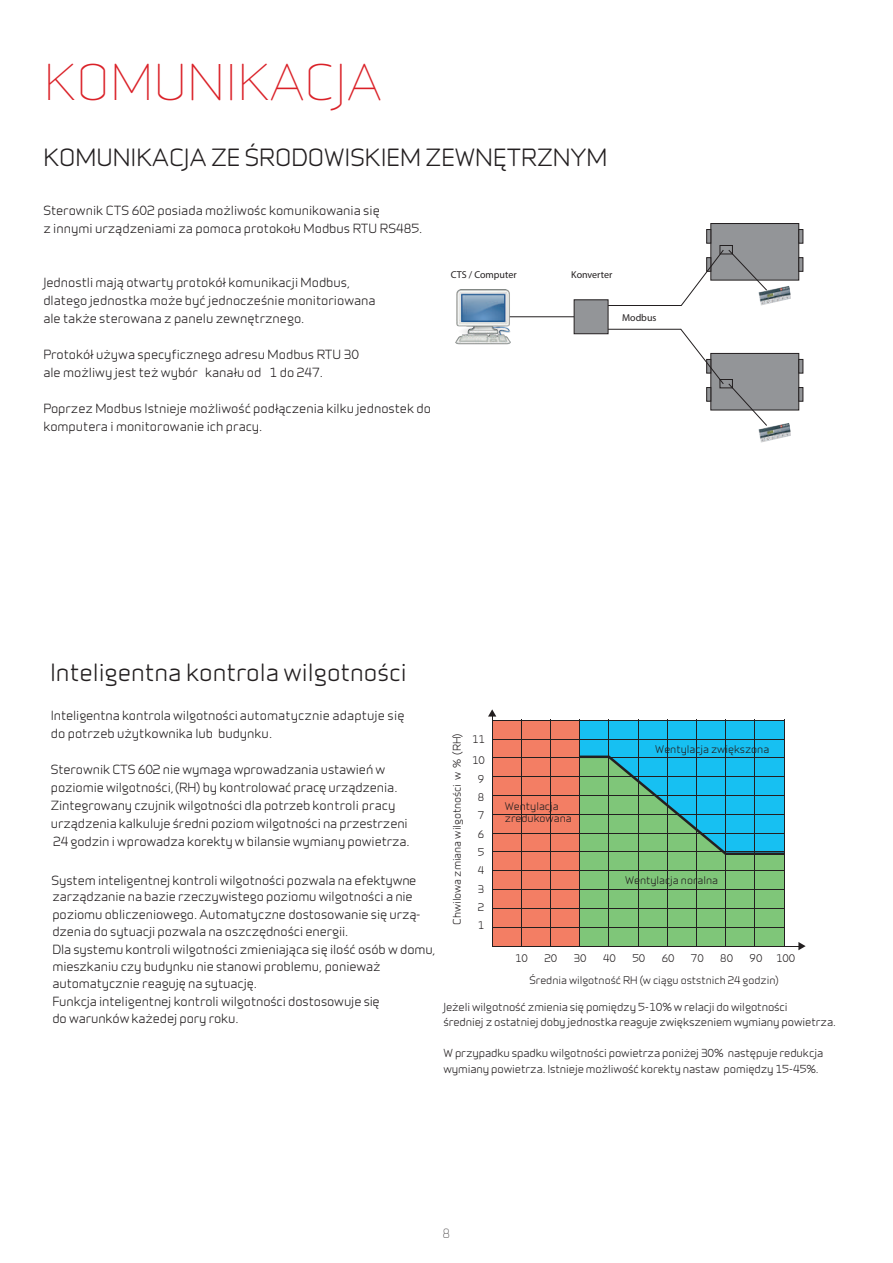
<style>
.page{position:relative;width:893px;height:1263px;background:#fff}
.page>*{position:absolute;margin:0;border:0;box-sizing:border-box;transform-origin:0 0}
.t1{font:300 46.5px "Infinity";color:#da2128}
.t2{font:500 22.5px "Infinity";color:#231f20}
.t3{font:500 12px/18px "Infinity";letter-spacing:-.005em;color:#231f20}
.t4{font:300 12px "Infinity";color:#231f20}
.t5{font:500 10.5px/15.6px "Infinity";letter-spacing:-.01em;color:#231f20}
.t6{font:500 10.05px/18.3px "Infinity";color:#231f20;text-align:justify}
.t7{font:10.05px "Myriad Pro";color:#231f20}
</style>
<div class="page">
<hr style="left:507px;top:316px;width:67px;height:1px;background:#231f20">
<img style="left:456px;top:289px;width:54px;height:55px">
<div style="left:574px;top:299px;width:34px;height:35px;background:#939598;border:1px solid #231f20"></div>
<div style="left:711px;top:223px;width:88px;height:57px;background:#939598"></div>
<div style="left:710px;top:223px;width:89px;height:58px;border:1px solid #231f20"></div>
<svg style="left:706px;top:229px;width:5px;height:15px"></svg>
<svg style="left:798px;top:229px;width:5px;height:15px"></svg>
<svg style="left:798px;top:257px;width:5px;height:15px"></svg>
<div style="left:710px;top:353px;width:89px;height:57px;background:#939598;border:1px solid #231f20"></div>
<svg style="left:798px;top:359px;width:5px;height:14px"></svg>
<svg style="left:798px;top:387px;width:5px;height:15px"></svg>
<img style="left:768px;top:286px;width:23px;height:18px">
<img style="left:758px;top:423px;width:33px;height:20px">
<svg style="left:607px;top:249px;width:161px;height:57px"></svg>
<svg style="left:607px;top:328px;width:161px;height:99px"></svg>
<div style="left:719px;top:245px;width:14px;height:9px;border:1px solid #231f20"></div>
<div style="left:719px;top:379px;width:14px;height:9px;border:1px solid #231f20"></div>
<div style="left:492px;top:720px;width:88px;height:226px;background:#f37e64"></div>
<hr style="left:492px;top:715px;width:1px;height:231px;background:#231f20">
<svg style="left:488px;top:709px;width:8px;height:7px"></svg>
<hr style="left:492px;top:946px;width:308px;height:1px;background:#231f20">
<svg style="left:798px;top:942px;width:8px;height:8px"></svg>
<hr style="left:492px;top:927px;width:293px;height:1px;background:#231f20">
<hr style="left:492px;top:908px;width:293px;height:1px;background:#231f20">
<hr style="left:492px;top:889px;width:293px;height:1px;background:#231f20">
<hr style="left:492px;top:871px;width:293px;height:1px;background:#231f20">
<hr style="left:492px;top:852px;width:293px;height:1px;background:#231f20">
<hr style="left:492px;top:833px;width:293px;height:1px;background:#231f20">
<hr style="left:492px;top:814px;width:293px;height:1px;background:#231f20">
<hr style="left:492px;top:795px;width:293px;height:1px;background:#231f20">
<hr style="left:492px;top:758px;width:293px;height:1px;background:#231f20">
<hr style="left:492px;top:739px;width:293px;height:1px;background:#231f20">
<hr style="left:492px;top:720px;width:293px;height:1px;background:#231f20">
<hr style="left:492px;top:776px;width:293px;height:1px;background:#231f20">
<hr style="left:521px;top:719px;width:1px;height:227px;background:#231f20">
<hr style="left:667px;top:719px;width:1px;height:227px;background:#231f20">
<hr style="left:550px;top:719px;width:1px;height:227px;background:#231f20">
<hr style="left:580px;top:719px;width:1px;height:227px;background:#231f20">
<hr style="left:609px;top:719px;width:1px;height:227px;background:#231f20">
<hr style="left:638px;top:719px;width:1px;height:227px;background:#231f20">
<hr style="left:696px;top:719px;width:1px;height:227px;background:#231f20">
<hr style="left:725px;top:719px;width:1px;height:227px;background:#231f20">
<hr style="left:755px;top:719px;width:1px;height:227px;background:#231f20">
<hr style="left:784px;top:719px;width:1px;height:227px;background:#231f20">
<svg style="left:580px;top:721px;width:204px;height:225px;background:#50b49d"></svg>
<h1 class="t1" style="left:44px;top:48px;width:339px">KOMUNIKACJA</h1>
<h2 class="t2" style="left:43px;top:141px;width:566px">KOMUNIKACJA ZE ŚRODOWISKIEM ZEWNĘTRZNYM</h2>
<p class="t3" style="left:43px;top:201px;width:380px">Sterownik CTS 602 posiada możliwośc komunikowania się<br>z innymi urządzeniami za pomoca protokołu Modbus RTU RS485.</p>
<p class="t3" style="left:43px;top:273px;width:334px">Jednostli mają otwarty protokół komunikacji Modbus, dlatego jednostka może być jednocześnie monitoriowana ale także sterowana z panelu zewnętrznego.</p>
<p class="t3" style="left:43px;top:345px;width:317px">Protokół używa specyficznego adresu Modbus RTU 30 ale możliwy jest też wybór kanału od 1 do 247.</p>
<p class="t3" style="left:43px;top:399px;width:389px">Poprzez Modbus Istnieje możliwość podłączenia kilku jednostek do komputera i monitorowanie ich pracy.</p>
<p class="t7" style="left:451px;top:268px;width:67px">CTS / Computer</p>
<p class="t7" style="left:571px;top:268px;width:43px">Konverter</p>
<p class="t7" style="left:622px;top:311px;width:36px">Modbus</p>
<h2 class="t2" style="left:50px;top:656px;width:358px">Inteligentna kontrola wilgotności</h2>
<p class="t3" style="left:51px;top:706px;width:355px">Inteligentna kontrola wilgotności automatycznie adaptuje się do potrzeb użytkownika lub budynku.</p>
<p class="t3" style="left:51px;top:760px;width:360px">Sterownik CTS 602 nie wymaga wprowadzania ustawień w poziomie wilgotności,(RH) by kontrolować pracę urząd.zenia.<br>Zintegrowany czujnik wilgotności dla potrzeb kontroli pracy urządzenia kalkuluje średni poziom wilgotności na przestrzeni 24 godzin i wprowadza korekty w bilansie wymiany powietrza.</p>
<p class="t3" style="left:52px;top:871px;width:386px;line-height:17.2px">System inteligentnej kontroli wilgotności pozwala na efektywne zarządzanie na bazie rzeczywistego poziomu wilgotności a nie poziomu obliczeniowego. Automatyczne dostosowanie się urzą&shy;dzenia do sytuacji pozwala na oszczędności energii.<br>Dla systemu kontroli wilgotności zmieniająca się ilość osób w domu, mieszkaniu czy budynku nie stanowi problemu, ponieważ automatycznie reaguję na sytuację.<br>Funkcja inteligentnej kontroli wilgotności dostosowuje się<br>do warunków każedej pory roku.</p>
<p class="t6" style="left:447px;top:925px;width:193px;rotate:-90deg">Chwilowa zmiana wilgotności w % (RH)</p>
<p class="t6" style="left:472px;top:730px;width:14px">11</p>
<p class="t6" style="left:655px;top:739px;width:116px">Wentylacja zwiększona</p>
<p class="t6" style="left:472px;top:751px;width:14px">10</p>
<p class="t6" style="left:478px;top:769px;width:8px">9</p>
<p class="t6" style="left:478px;top:787px;width:8px">8</p>
<p class="t6" style="left:505px;top:800px;width:68px;line-height:12px">Wentylacja zredukowana</p>
<p class="t6" style="left:478px;top:806px;width:8px">7</p>
<p class="t6" style="left:478px;top:824px;width:8px">6</p>
<p class="t6" style="left:478px;top:842px;width:8px">5</p>
<p class="t6" style="left:478px;top:861px;width:8px">4<br>3<br>2<br>1</p>
<p class="t6" style="left:625px;top:871px;width:95px">Wentylacja noralna</p>
<p class="t6" style="left:515px;top:948px;width:14px">10</p>
<p class="t6" style="left:544px;top:948px;width:14px">20</p>
<p class="t6" style="left:574px;top:948px;width:14px">30</p>
<p class="t6" style="left:603px;top:948px;width:14px">40</p>
<p class="t6" style="left:632px;top:948px;width:14px">50</p>
<p class="t6" style="left:662px;top:948px;width:14px">60</p>
<p class="t6" style="left:691px;top:948px;width:14px">70</p>
<p class="t6" style="left:720px;top:948px;width:14px">80</p>
<p class="t6" style="left:750px;top:948px;width:14px">90</p>
<p class="t6" style="left:776px;top:948px;width:21px">100</p>
<p class="t6" style="left:529px;top:971px;width:251px">Średnia wilgotność RH (w ciągu oststnich 24 godzin)</p>
<p class="t5" style="left:443px;top:998px;width:394px">Jeżeli wilgotność zmienia się pomiędzy 5-10% w relacji do wilgotności<br>średniej z ostatniej doby jednostka reaguje zwiększeniem wymiany powietrza.</p>
<p class="t5" style="left:443px;top:1045px;width:381px">W przypadku spadku wilgotności powietrza poniżej 30% następuje redukcja wymiany powietrza. Istnieje możliwość korekty nastaw pomiędzy 15-45%.</p>
<p class="t4" style="left:443px;top:1224px;width:9px">8</p>
</div>
